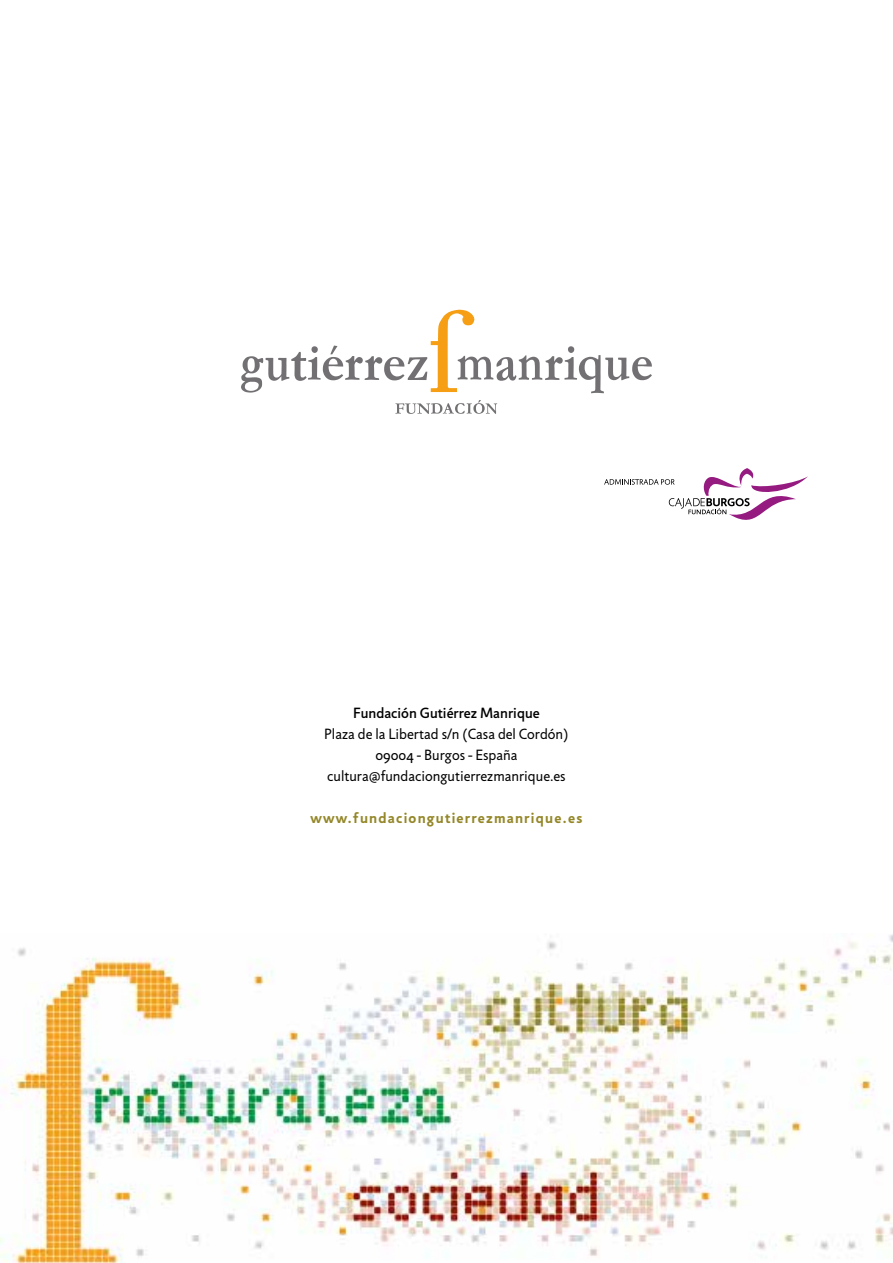
<style>
.page{position:relative;width:893px;height:1263px;background:#fff}
.page>*{position:absolute;margin:0;border:0;box-sizing:border-box;transform-origin:0 0}
.t1{font:15px/21px "Jigsaw";color:#000;text-align:center}
.t2{font:700 15px "Jigsaw";letter-spacing:.08em;color:#948729}
.t3{font:500 15px "Jigsaw";color:#000}
</style>
<div class="page">
<img style="left:0;top:934px;width:893px;height:329px">
<svg style="left:604px;top:468px;width:204px;height:52px"></svg>
<svg style="left:241px;top:309px;width:411px;height:84px"></svg>
<svg style="left:395px;top:400px;width:102px;height:14px"></svg>
<p class="t3" style="left:353px;top:704px;width:188px">Fundación Gutiérrez Manrique</p>
<p class="t1" style="left:324px;top:723px;width:246px">Plaza de la Libertad s/n (Casa del Cordón)<br>09004 - Burgos - España cultura@fundaciongutierrezmanrique.es</p>
<p class="t2" style="left:310px;top:809px;width:274px">www.fundaciongutierrezmanrique.es</p>
</div>
